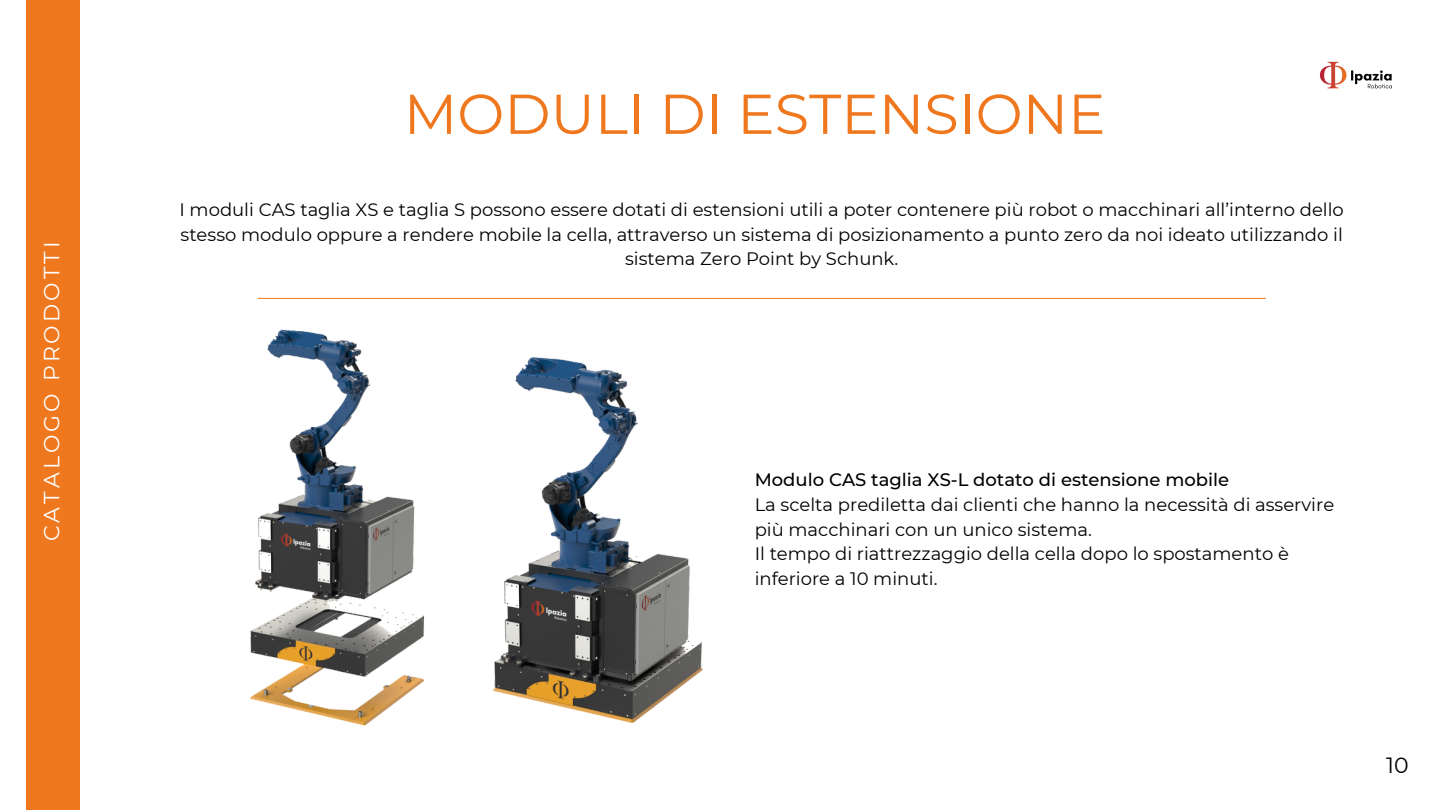
<style>
.page{position:relative;width:1440px;height:810px;background:#fff}
.page>*{position:absolute;margin:0;border:0;box-sizing:border-box;transform-origin:0 0}
.t1{font:56px "Montserrat";color:#ef771d}
.t2{font:22px "Montserrat";letter-spacing:.14em;color:#fff}
.t3{font:22px "Montserrat";color:#000}
.t4{font:18px/24.8px "Montserrat";color:#000}
.t5{font:500 18px "Montserrat";color:#000}
</style>
<div class="page">
<img style="left:492px;top:357px;width:211px;height:366px">
<img style="left:250px;top:329px;width:175px;height:397px">
<div style="left:26px;top:0;width:53px;height:810px;background:#ef771d"></div>
<img style="left:1319px;top:61px;width:73px;height:28px">
<hr style="left:258px;top:298px;width:1008px;height:1px;background:#ef771d">
<p class="t2" style="left:38px;top:541px;width:302px;rotate:-90deg">CATALOGO PRODOTTI</p>
<h1 class="t1" style="left:404px;top:80px;width:703px">MODULI DI ESTENSIONE</h1>
<p class="t4" style="left:179px;top:197px;width:1166px;text-align:center">I moduli CAS taglia XS e taglia S possono essere dotati di estensioni utili a poter contenere più robot o macchinari all’interno dello stesso modulo oppure a rendere mobile la cella, attraverso un sistema di posizionamento a punto zero da noi ideato utilizzando il sistema Zero Point by Schunk.</p>
<p class="t5" style="left:755px;top:469px;width:476px">Modulo CAS taglia XS-L dotato di estensione mobile</p>
<p class="t4" style="left:755px;top:492px;width:581px">La scelta prediletta dai clienti che hanno la necessità di asservire più macchinari con un unico sistema.<br>Il tempo di riattrezzaggio della cella dopo lo spostamento è inferiore a 10 minuti.</p>
<p class="t3" style="left:1386px;top:752px;width:24px">10</p>
</div>
